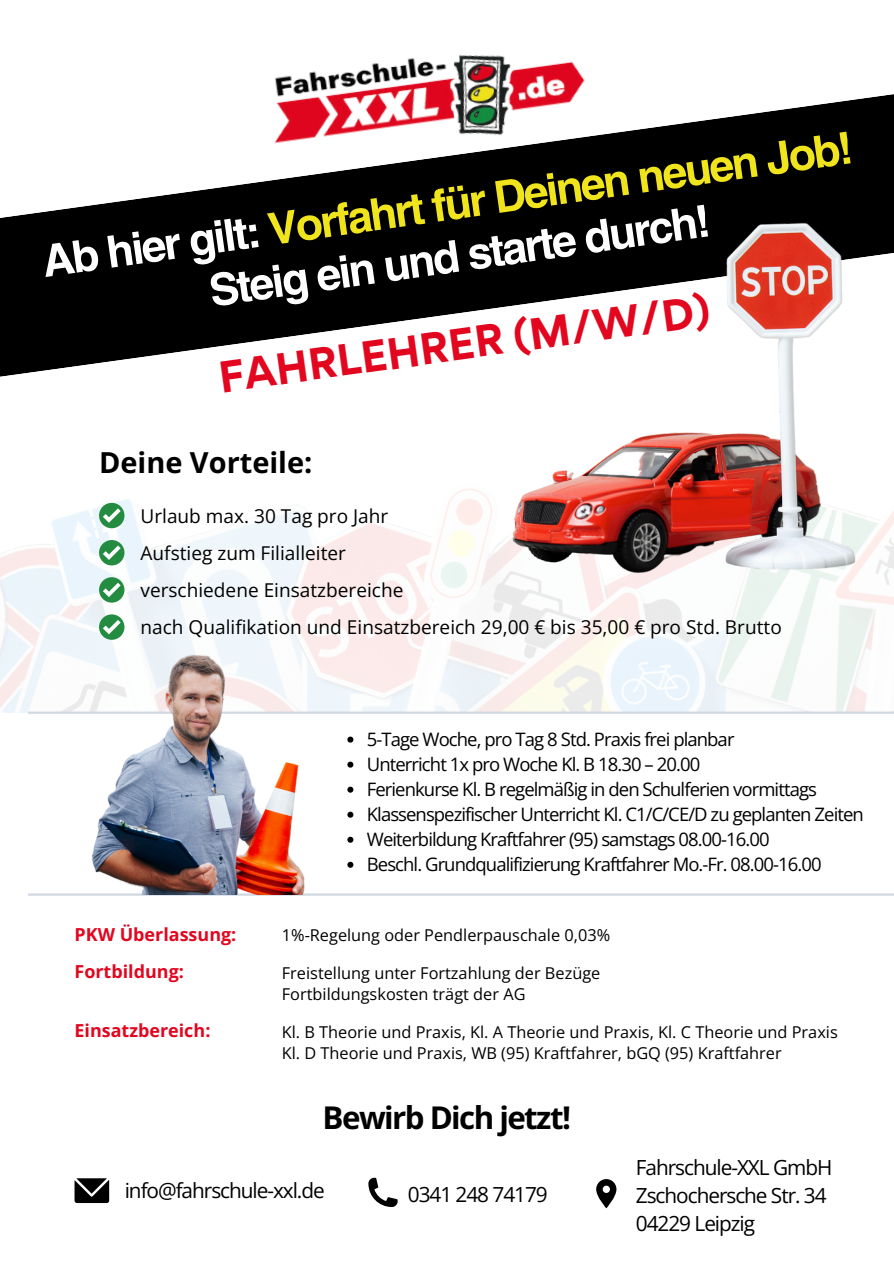
<style>
.page{position:relative;width:894px;height:1264px;background:#fff}
.page>*{position:absolute;margin:0;border:0;box-sizing:border-box;transform-origin:0 0}
.t1{font:700 44.4px/52.5px "Helvetica LT Pro";color:#fff;text-align:center}
.t2{font:700 39.75px "Gordita";color:#e2061f}
.t3{font:700 31.35px "Open Sans";letter-spacing:-.05em;color:#000}
.t4{font:700 28.95px "Open Sans";color:#000}
.t5{font:20.85px/28.2px "Open Sans";letter-spacing:-.05em;color:#000}
.t6{font:19.05px "Open Sans";color:#000}
.t7{font:18.45px "Open Sans";letter-spacing:-.05em;color:#000}
.t8{font:700 18px "Open Sans";color:#e2061f}
.t9{font:16.35px "Open Sans";color:#000}
.s1{color:#f0e41d}
</style>
<div class="page">
<svg style="left:0;top:94px;width:893px;height:283px;fill:#000"></svg>
<img style="left:258px;top:54px;width:341px;height:120px">
<img style="left:0;top:499px;width:893px;height:214px">
<img style="left:321px;top:119px;width:572px;height:493px">
<hr style="left:28px;top:893px;width:865px;height:2px;background:#d1d8e1">
<hr style="left:28px;top:711px;width:865px;height:2px;background:#d1d8e1">
<img style="left:29px;top:640px;width:428px;height:254px">
<svg style="left:347px;top:736px;width:6px;height:6px"></svg>
<svg style="left:347px;top:761px;width:6px;height:6px"></svg>
<svg style="left:347px;top:786px;width:6px;height:6px"></svg>
<svg style="left:347px;top:811px;width:6px;height:6px"></svg>
<svg style="left:347px;top:836px;width:6px;height:6px"></svg>
<svg style="left:347px;top:861px;width:6px;height:6px"></svg>
<div style="left:99px;top:503px;width:25px;height:25px;background:#248c40;border-radius:50%"></div>
<svg style="left:103px;top:508px;width:18px;height:15px"></svg>
<div style="left:99px;top:540px;width:25px;height:25px;background:#248c40;border-radius:50%"></div>
<svg style="left:103px;top:545px;width:18px;height:15px"></svg>
<div style="left:99px;top:577px;width:25px;height:25px;background:#248c40;border-radius:50%"></div>
<svg style="left:103px;top:582px;width:18px;height:15px"></svg>
<div style="left:99px;top:614px;width:25px;height:25px;background:#248c40;border-radius:50%"></div>
<svg style="left:103px;top:620px;width:18px;height:14px"></svg>
<svg style="left:74px;top:1178px;width:35px;height:24px"></svg>
<svg style="left:368px;top:1177px;width:29px;height:29px"></svg>
<svg style="left:596px;top:1179px;width:20px;height:29px"></svg>
<p class="t1" style="left:39px;top:239px;width:819px;rotate:-8deg">Ab hier gilt: <span class="s1">Vorfahrt für Deinen neuen Job!<br></span>Steig ein und starte durch!</p>
<h1 class="t2" style="left:215px;top:351px;width:497px;rotate:-8deg">FAHRLEHRER (M/W/D)</h1>
<p class="t4" style="left:99px;top:442px;width:215px">Deine Vorteile:</p>
<p class="t6" style="left:140px;top:502px;width:249px">Urlaub max. 30 Tag pro Jahr</p>
<h4 class="t6" style="left:140px;top:539px;width:207px">Aufstieg zum Filialleiter</h4>
<p class="t6" style="left:140px;top:576px;width:264px">verschiedene Einsatzbereiche</p>
<h4 class="t6" style="left:140px;top:613px;width:642px">nach Qualifikation und Einsatzbereich 29,00 € bis 35,00 € pro Std. Brutto</h4>
<p class="t7" style="left:367px;top:726px;width:369px">5-Tage Woche, pro Tag 8 Std. Praxis frei planbar</p>
<h2 class="t7" style="left:367px;top:751px;width:335px">Unterricht 1x pro Woche Kl. B 18.30 – 20.00</h2>
<p class="t7" style="left:367px;top:776px;width:451px">Ferienkurse Kl. B regelmäßig in den Schulferien vormittags</p>
<h3 class="t7" style="left:367px;top:801px;width:498px">Klassenspezifischer Unterricht Kl. C1/C/CE/D zu geplanten Zeiten</h3>
<p class="t7" style="left:367px;top:826px;width:404px">Weiterbildung Kraftfahrer (95) samstags 08.00-16.00</p>
<h4 class="t7" style="left:367px;top:851px;width:456px">Beschl. Grundqualifizierung Kraftfahrer Mo.-Fr. 08.00-16.00</h4>
<p class="t8" style="left:74px;top:921px;width:163px">PKW Überlassung:</p>
<p class="t9" style="left:282px;top:923px;width:330px">1%-Regelung oder Pendlerpauschale 0,03%</p>
<p class="t9" style="left:282px;top:962px;width:320px">Freistellung unter Fortzahlung der Bezüge</p>
<p class="t9" style="left:282px;top:982px;width:245px">Fortbildungskosten trägt der AG</p>
<p class="t8" style="left:74px;top:958px;width:111px">Fortbildung:</p>
<p class="t8" style="left:74px;top:1017px;width:137px">Einsatzbereich:</p>
<p class="t9" style="left:282px;top:1020px;width:557px">Kl. B Theorie und Praxis, Kl. A Theorie und Praxis, Kl. C Theorie und Praxis</p>
<h5 class="t9" style="left:282px;top:1041px;width:501px">Kl. D Theorie und Praxis, WB (95) Kraftfahrer, bGQ (95) Kraftfahrer</h5>
<p class="t3" style="left:322px;top:1095px;width:250px">Bewirb Dich jetzt!</p>
<h4 class="t5" style="left:125px;top:1176px;width:201px">info@fahrschule-xxl.de</h4>
<p class="t5" style="left:408px;top:1179px;width:141px">0341 248 74179</p>
<p class="t5" style="left:635px;top:1152px;width:198px">Fahrschule-XXL GmbH<br>Zschochersche Str. 34<br>04229 Leipzig</p>
</div>
